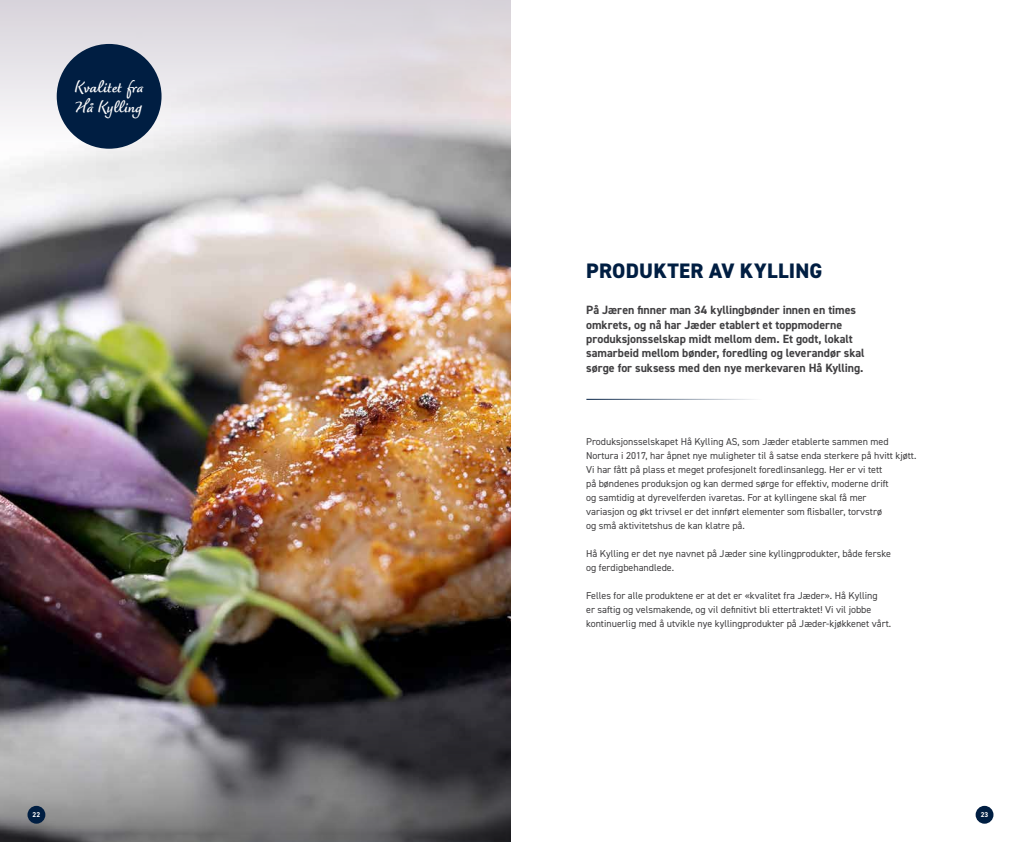
<style>
.page{position:relative;width:1021px;height:842px;background:#fff}
.page>*{position:absolute;margin:0;border:0;box-sizing:border-box;transform-origin:0 0}
.t1{font:800 21px "DIN2014";letter-spacing:.01em;color:#001e42}
.t2{font:700 18px/20px "Dolce";color:#fff}
.t3{font:700 12px/14.4px "DIN2014";letter-spacing:-.005em;color:#414042}
.t4{font:10px/14px "DIN2014";color:#414042}
.t5{font:700 7px "DIN2014";color:#fff}
</style>
<div class="page">
<div style="left:975px;top:806px;width:18px;height:18px;background:#001e42;border-radius:50%"></div>
<img style="left:0;top:167px;width:510px;height:543px">
<svg style="left:0;top:710px;width:510px;height:132px;background:#6f6e71"></svg>
<hr style="left:586px;top:399px;width:176px;height:1px;background:#001e42">
<div style="left:27px;top:806px;width:18px;height:18px;background:#001e42;border-radius:50%"></div>
<svg style="left:0;top:0;width:510px;height:167px;background:#dddade"></svg>
<div style="left:57px;top:44px;width:104px;height:105px;background:#001e42;border-radius:50%"></div>
<h2 class="t2" style="left:75px;top:80px;width:70px">Kvalitet fra<br>Hå Kylling</h2>
<p class="t5" style="left:33px;top:810px;width:9px">22</p>
<h1 class="t1" style="left:586px;top:257px;width:238px">PRODUKTER AV KYLLING</h1>
<p class="t3" style="left:586px;top:303px;width:280px">På Jæren finner man 34 kyllingbønder innen en times omkrets, og nå har Jæder etablert et toppmoderne produksjonsselskap midt mellom dem. Et godt, lokalt samarbeid mellom bønder, foredling og leverandør skal sørge for suksess med den nye merkevaren Hå Kylling.</p>
<p class="t4" style="left:586px;top:434px;width:332px">Produksjonsselskapet Hå Kylling AS, som Jæder etablerte sammen med Nortura i 2017, har åpnet nye muligheter til å satse enda sterkere på hvitt kjøtt.<br>Vi har fått på plass et meget profesjonelt foredlinsanlegg. Her er vi tett<br>på bøndenes produksjon og kan dermed sørge for effektiv, moderne drift<br>og samtidig at dyrevelferden ivaretas. For at kyllingene skal få mer<br>variasjon og økt trivsel er det innført elementer som flisballer, torvstrø<br>og små aktivitetshus de kan klatre på.</p>
<p class="t4" style="left:586px;top:546px;width:306px">Hå Kylling er det nye navnet på Jæder sine kyllingprodukter, både ferske og ferdigbehandlede.</p>
<p class="t4" style="left:586px;top:588px;width:306px">Felles for alle produktene er at det er «kvalitet fra Jæder». Hå Kylling<br>er saftig og velsmakende, og vil definitivt bli ettertraktet! Vi vil jobbe kontinuerlig med å utvikle nye kyllingprodukter på Jæder-kjøkkenet vårt.</p>
<p class="t5" style="left:980px;top:810px;width:9px">23</p>
</div>
